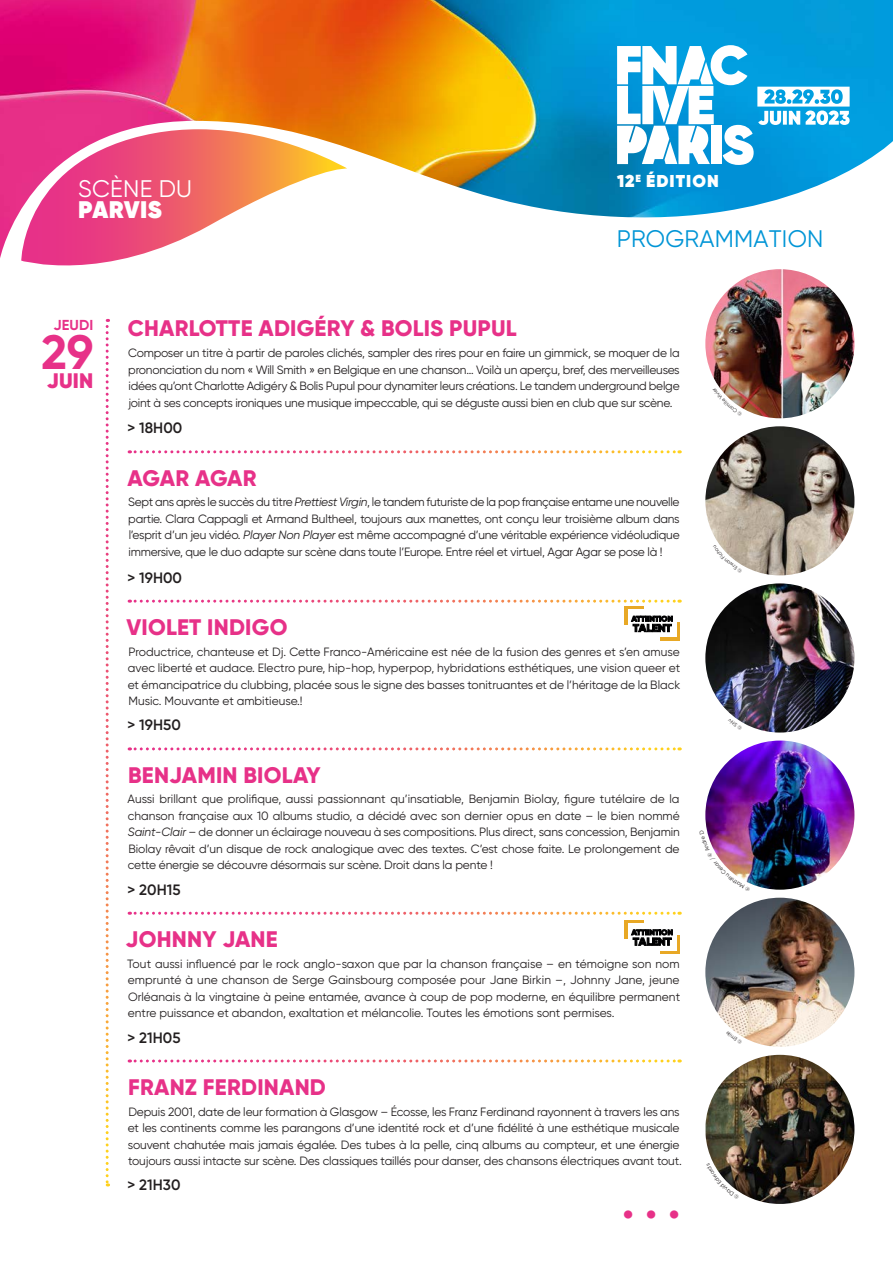
<style>
.page{position:relative;width:893px;height:1263px;background:#fff}
.page>*{position:absolute;margin:0;border:0;box-sizing:border-box;transform-origin:0 0}
.t1{font:700 48.15px "Gilroy";color:#e73188}
.t2{font:800 43.5px "Gilroy";color:#e73188}
.t3{font:24px "Gilroy";letter-spacing:.01em;color:#0095d6}
.t4{font:24px "Gilroy";letter-spacing:.01em;color:#fff}
.t5{font:800 24px "Gilroy";letter-spacing:.01em;color:#fff}
.t6{font:800 22.5px "Gilroy";letter-spacing:.01em;color:#e73188}
.t7{font:800 22.5px "Gilroy";letter-spacing:-.015em;color:#e73188}
.t8{font:900 21px "Gilroy";color:#e73188}
.t9{font:800 17.25px "Gilroy";letter-spacing:.06em;color:#fff}
.t10{font:600 15px "Gilroy";letter-spacing:.005em;color:#231f20}
.t11{font:700 14.4px "Gilroy";letter-spacing:.01em;color:#e73188}
.t12{font:12px/16.5px "Gilroy";letter-spacing:-.01em;color:#231f20;text-align:justify}
.s1{font-style:italic}
</style>
<div class="page">
<img style="left:0;top:0;width:893px;height:258px">
<svg style="left:21px;top:129px;width:326px;height:137px"></svg>
<svg style="left:106px;top:319px;width:3px;height:867px"></svg>
<svg style="left:129px;top:450px;width:551px;height:3px"></svg>
<svg style="left:129px;top:600px;width:551px;height:3px"></svg>
<svg style="left:129px;top:747px;width:551px;height:3px"></svg>
<svg style="left:129px;top:912px;width:551px;height:3px"></svg>
<svg style="left:129px;top:1059px;width:551px;height:3px"></svg>
<div style="left:624px;top:919px;width:20px;height:19px;background:#e8a825"></div>
<div style="left:660px;top:935px;width:20px;height:19px;background:#e8a825"></div>
<div style="left:628px;top:923px;width:49px;height:28px;background:#fff"></div>
<svg style="left:631px;top:929px;width:41px;height:16px"></svg>
<div style="left:624px;top:606px;width:20px;height:19px;background:#e8a825"></div>
<div style="left:660px;top:622px;width:20px;height:19px;background:#e8a825"></div>
<div style="left:628px;top:609px;width:49px;height:28px;background:#fff"></div>
<svg style="left:631px;top:616px;width:41px;height:16px"></svg>
<svg style="left:617px;top:45px;width:233px;height:120px"></svg>
<img style="left:705px;top:269px;width:150px;height:935px">
<h3 class="t4" style="left:78px;top:174px;width:116px">SCÈNE DU</h3>
<h3 class="t5" style="left:78px;top:194px;width:85px">PARVIS</h3>
<h3 class="t9" style="left:617px;top:170px;width:103px">12<sup>E</sup> ÉDITION</h3>
<h3 class="t3" style="left:617px;top:224px;width:208px">PROGRAMMATION</h3>
<p class="t11" style="left:53px;top:316px;width:42px">JEUDI</p>
<h1 class="t1" style="left:41px;top:322px;width:54px">29</h1>
<h3 class="t8" style="left:47px;top:367px;width:48px">JUIN</h3>
<h3 class="t6" style="left:128px;top:314px;width:390px">CHARLOTTE ADIGÉRY &amp; BOLIS PUPUL</h3>
<p class="t12" style="left:128px;top:344px;width:553px">Composer un titre à partir de paroles clichés, sampler des rires pour en faire un gimmick, se moquer de la prononciation du nom « Will Smith » en Belgique en une chanson… Voilà un aperçu, bref, des merveilleuses idées qu’ont Charlotte Adigéry &amp; Bolis Pupul pour dynamiter leurs créations. Le tandem underground belge joint à ses concepts ironiques une musique impeccable, qui se déguste aussi bien en club que sur scène.</p>
<p class="t10" style="left:128px;top:419px;width:56px">&gt; 18H00</p>
<h3 class="t7" style="left:128px;top:464px;width:131px">AGAR AGAR</h3>
<p class="t12" style="left:128px;top:494px;width:553px">Sept ans après le succès du titre <span class="s1">Prettiest Virgin</span>, le tandem futuriste de la pop française entame une nouvelle partie. Clara Cappagli et Armand Bultheel, toujours aux manettes, ont conçu leur troisième album dans l’esprit d’un jeu vidéo. <span class="s1">Player Non Player</span> est même accompagné d’une véritable expérience vidéoludique immersive, que le duo adapte sur scène dans toute l’Europe. Entre réel et virtuel, Agar Agar se pose là !</p>
<p class="t10" style="left:128px;top:568px;width:56px">&gt; 19H00</p>
<h3 class="t6" style="left:127px;top:613px;width:162px">VIOLET INDIGO</h3>
<p class="t12" style="left:128px;top:643px;width:554px">Productrice, chanteuse et Dj. Cette Franco-Américaine est née de la fusion des genres et s’en amuse avec liberté et audace. Electro pure, hip-hop, hyperpop, hybridations esthétiques, une vision queer et et émancipatrice du clubbing, placée sous le signe des basses tonitruantes et de l’héritage de la Black Music. Mouvante et ambitieuse.!</p>
<p class="t10" style="left:128px;top:716px;width:55px">&gt; 19H50</p>
<h3 class="t6" style="left:128px;top:761px;width:194px">BENJAMIN BIOLAY</h3>
<p class="t12" style="left:128px;top:791px;width:554px">Aussi brillant que prolifique, aussi passionnant qu’insatiable, Benjamin Biolay, figure tutélaire de la chanson française aux 10 albums studio, a décidé avec son dernier opus en date – le bien nommé <span class="s1">Saint-Clair</span> – de donner un éclairage nouveau à ses compositions. Plus direct, sans concession, Benjamin Biolay rêvait d’un disque de rock analogique avec des textes. C’est chose faite. Le prolongement de cette énergie se découvre désormais sur scène. Droit dans la pente !</p>
<p class="t10" style="left:128px;top:880px;width:54px">&gt; 20H15</p>
<h3 class="t6" style="left:126px;top:925px;width:154px">JOHNNY JANE</h3>
<p class="t12" style="left:127px;top:955px;width:554px">Tout aussi influencé par le rock anglo-saxon que par la chanson française – en témoigne son nom emprunté à une chanson de Serge Gainsbourg composée pour Jane Birkin –, Johnny Jane, jeune Orléanais à la vingtaine à peine entamée, avance à coup de pop moderne, en équilibre permanent entre puissance et abandon, exaltation et mélancolie. Toutes les émotions sont permises.</p>
<p class="t10" style="left:128px;top:1028px;width:54px">&gt; 21H05</p>
<h3 class="t6" style="left:128px;top:1073px;width:199px">FRANZ FERDINAND</h3>
<p class="t12" style="left:128px;top:1103px;width:556px;text-align:left">Depuis 2001, date de leur formation à Glasgow – Écosse, les Franz Ferdinand rayonnent à travers les ans et les continents comme les parangons d’une identité rock et d’une fidélité à une esthétique musicale souvent chahutée mais jamais égalée. Des tubes à la pelle, cinq albums au compteur, et une énergie toujours aussi intacte sur scène. Des classiques taillés pour danser, des chansons électriques avant tout.</p>
<p class="t10" style="left:128px;top:1176px;width:54px">&gt; 21H30</p>
<h2 class="t2" style="left:622px;top:1175px;width:60px">. . .</h2>
</div>
